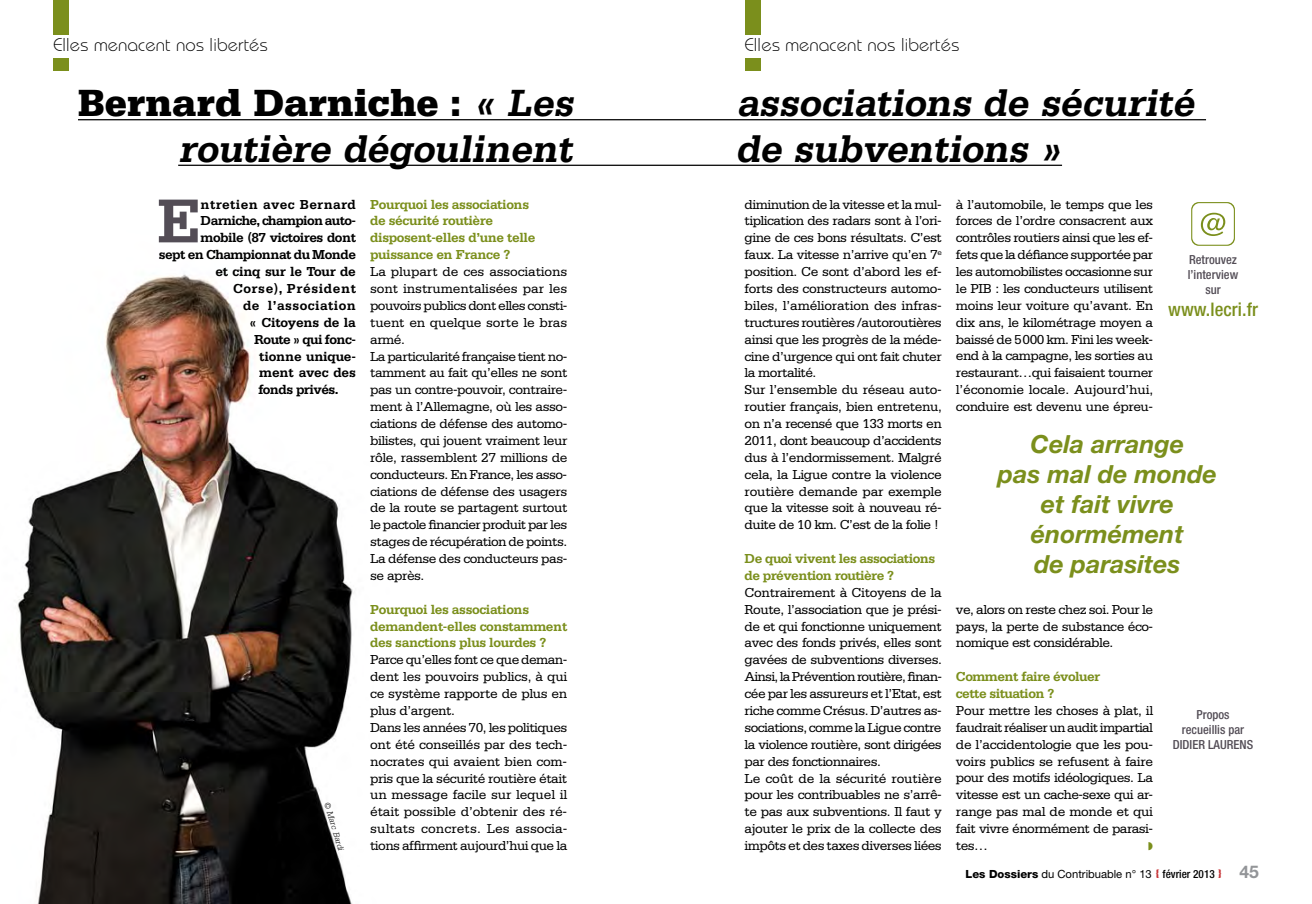
<style>
.page{position:relative;width:1312px;height:904px;background:#fff}
.page>*{position:absolute;margin:0;border:0;box-sizing:border-box;transform-origin:0 0}
.t1{font:700 65.38px "Serifa";color:#534d56}
.t2{font:italic 700 40px "Serifa";color:#000}
.t3{font:900 40px "Serifa";letter-spacing:.005em;color:#000}
.t4{font:italic 700 25px/30px "Helvetica Neue LT Std";color:#7b8f1c;text-align:center}
.t5{font:18.75px "Architekt";letter-spacing:.025em;color:#000}
.t6{font:500 condensed 18.75px "Helvetica Neue LT Std";letter-spacing:.005em;color:#7b8f1c}
.t7{font:700 17.5px "Helvetica Neue LT Std";color:#939598}
.t8{font:13.75px/16.9px "Serifa";letter-spacing:-.035em;color:#000}
.t9{font:700 13.75px "Serifa";letter-spacing:-.04em;color:#000}
.t10{font:700 13.75px "Serifa";letter-spacing:-.02em;color:#000}
.t11{font:700 13.75px "Serifa";letter-spacing:-.05em;color:#000}
.t12{font:700 13.75px "Serifa";letter-spacing:.025em;color:#000}
.t13{font:700 13.75px "Serifa";letter-spacing:.04em;color:#000}
.t14{font:700 13.75px "Serifa";letter-spacing:.03em;color:#000}
.t15{font:500 condensed 12.5px/15px "Helvetica Neue LT Std";color:#534d56;text-align:center}
.t16{font:11.25px "Helvetica Neue LT Std";color:#000}
.t17{font:italic 300 8.75px "Serifa";color:#000}
.s1{font-weight:700;font-style:italic}
.s2{font-weight:700;color:#7b8f1c}
.s3{font-weight:800}
.s4{font-weight:500;font-stretch:condensed}
</style>
<div class="page">
<img style="left:17px;top:274px;width:336px;height:630px">
<hr style="left:78px;top:119px;width:1127px;height:1px;background:#000">
<hr style="left:178px;top:165px;width:883px;height:1px;background:#000">
<div style="left:744px;top:0;width:16px;height:70px;background:#7b8f1c"></div>
<div style="left:743px;top:35px;width:425px;height:23px;background:#fff"></div>
<div style="left:53px;top:0;width:16px;height:70px;background:#7b8f1c"></div>
<div style="left:52px;top:35px;width:425px;height:23px;background:#fff"></div>
<svg style="left:1191px;top:202px;width:43px;height:44px"></svg>
<p class="t5" style="left:53px;top:34px;width:216px">Elles menacent nos libertés</p>
<p class="t5" style="left:744px;top:34px;width:216px">Elles menacent nos libertés</p>
<p class="t3" style="left:78px;top:79px;width:504px">Bernard Darniche : <span class="s1">«Les</span></p>
<p class="t2" style="left:736px;top:79px;width:466px">associations de sécurité</p>
<p class="t2" style="left:178px;top:125px;width:403px">routière dégoulinent</p>
<p class="t2" style="left:735px;top:125px;width:335px">de subventions »</p>
<p class="t1" style="left:157px;top:182px;width:45px">E</p>
<p class="t12" style="left:200px;top:196px;width:157px">ntretien avec Bernard</p>
<p class="t8" style="left:955px;top:195px;width:199px;text-align:justify">à l’automobile, le temps que les forces de l’ordre consacrent aux contrôles routiers ainsi que les ef&shy;fets que la défiance supportée par les automobilistes occasionne sur le PIB : les conducteurs utilisent moins leur voiture qu’avant. En dix ans, le kilométrage moyen a baissé de 5000 km. Fini les week&shy;end à la campagne, les sorties au restaurant…qui faisaient tourner l’économie locale. Aujourd’hui, conduire est devenu une épreu-</p>
<p class="t8" style="left:370px;top:195px;width:199px"><span class="s2">Pourquoi les associations<br>de sécurité routière disposent-elles d’une telle puissance en France ?<br></span>La plupart de ces associations sont instrumentalisées par les pouvoirs publics dont elles consti&shy;tuent en quelque sorte le bras armé.<br>La particularité française tient no&shy;tamment au fait qu’elles ne sont pas un contre-pouvoir, contraire&shy;ment à l’Allemagne, où les asso&shy;ciations de défense des automo&shy;bilistes, qui jouent vraiment leur rôle, rassemblent 27 millions de conducteurs. En France, les asso&shy;ciations de défense des usagers de la route se partagent surtout le pactole financier produit par les stages de récupération de points.<br>La défense des conducteurs pas&shy;se après.</p>
<p class="t8" style="left:370px;top:600px;width:199px"><span class="s2">Pourquoi les associations demandent-elles constamment des sanctions plus lourdes ?<br></span>Parce qu’elles font ce que deman&shy;dent les pouvoirs publics, à qui ce système rapporte de plus en plus d’argent.<br>Dans les années 70, les politiques ont été conseillés par des tech&shy;nocrates qui avaient bien com&shy;pris que la sécurité routière était un message facile sur lequel il était possible d’obtenir des ré&shy;sultats concrets. Les associa&shy;tions affirment aujourd’hui que la</p>
<p class="t8" style="left:744px;top:195px;width:199px">diminution de la vitesse et la mul&shy;tiplication des radars sont à l’ori&shy;gine de ces bons résultats. C’est faux. La vitesse n’arrive qu’en 7<sup>e </sup>position. Ce sont d’abord les ef&shy;forts des constructeurs automo&shy;biles, l’amélioration des infras&shy;tructures routières /autoroutières ainsi que les progrès de la méde&shy;cine d’urgence qui ont fait chuter la mortalité.<br>Sur l’ensemble du réseau auto&shy;routier français, bien entretenu, on n’a recensé que 133 morts en<br>2011, dont beaucoup d’accidents dus à l’endormissement. Malgré cela, la Ligue contre la violence routière demande par exemple que la vitesse soit à nouveau ré&shy;duite de 10 km. C’est de la folie !</p>
<p class="t8" style="left:744px;top:550px;width:199px"><span class="s2">De quoi vivent les associations de prévention routière ?<br></span>Contrairement à Citoyens de la<br>Route, l’association que je prési&shy;de et qui fonctionne uniquement avec des fonds privés, elles sont gavées de subventions diverses.<br>Ainsi, la Prévention routière, finan&shy;cée par les assureurs et l’Etat, est riche comme Crésus. D’autres as&shy;sociations, comme la Ligue contre la violence routière, sont dirigées par des fonctionnaires.<br>Le coût de la sécurité routière pour les contribuables ne s’arrê&shy;te pas aux subventions. Il faut y ajouter le prix de la collecte des impôts et des taxes diverses liées</p>
<p class="t11" style="left:200px;top:213px;width:157px">Darniche, champion auto-</p>
<p class="t9" style="left:200px;top:230px;width:157px">mobile (87 victoires dont</p>
<p class="t9" style="left:159px;top:247px;width:199px">sept en Championnat du Monde</p>
<p class="t10" style="left:215px;top:263px;width:142px">et cinq sur le Tour de</p>
<p class="t13" style="left:233px;top:280px;width:124px">Corse), Président</p>
<p class="t14" style="left:243px;top:297px;width:114px">de l’association</p>
<p class="t10" style="left:249px;top:314px;width:108px">« Citoyens de la</p>
<p class="t9" style="left:254px;top:331px;width:103px">Route » qui fonc-</p>
<p class="t10" style="left:259px;top:348px;width:98px">tionne unique-</p>
<p class="t10" style="left:259px;top:365px;width:98px">ment avec des</p>
<p class="t9" style="left:258px;top:382px;width:82px">fonds privés.</p>
<p class="t15" style="left:1187px;top:252px;width:52px">Retrouvez l’interview sur</p>
<p class="t6" style="left:1167px;top:298px;width:91px">www.lecri.fr</p>
<p class="t4" style="left:997px;top:428px;width:220px">Cela arrange<br>pas mal de monde et fait vivre énormément<br>de parasites</p>
<p class="t8" style="left:955px;top:600px;width:199px;text-align:justify">ve, alors on reste chez soi. Pour le pays, la perte de substance éco&shy;nomique est considérable.</p>
<p class="t8" style="left:955px;top:668px;width:199px"><span class="s2">Comment faire évoluer<br>cette situation ?<br></span>Pour mettre les choses à plat, il faudrait réaliser un audit impartial de l’accidentologie que les pou&shy;voirs publics se refusent à faire pour des motifs idéologiques. La vitesse est un cache-sexe qui ar&shy;range pas mal de monde et qui fait vivre énormément de parasi&shy;tes…</p>
<p class="t15" style="left:1172px;top:707px;width:82px">Propos<br>recueillis par<br>Didier Laurens</p>
<p class="t17" style="left:331px;top:800px;width:52px;rotate:73deg">© Marc Bardi</p>
<p class="t16" style="left:965px;top:867px;width:251px"><span class="s3">Les Dossiers</span> du Contribuable n° 13 <span class="s4">février 2013</span></p>
<p class="t7" style="left:1238px;top:860px;width:21px">45</p>
</div>
